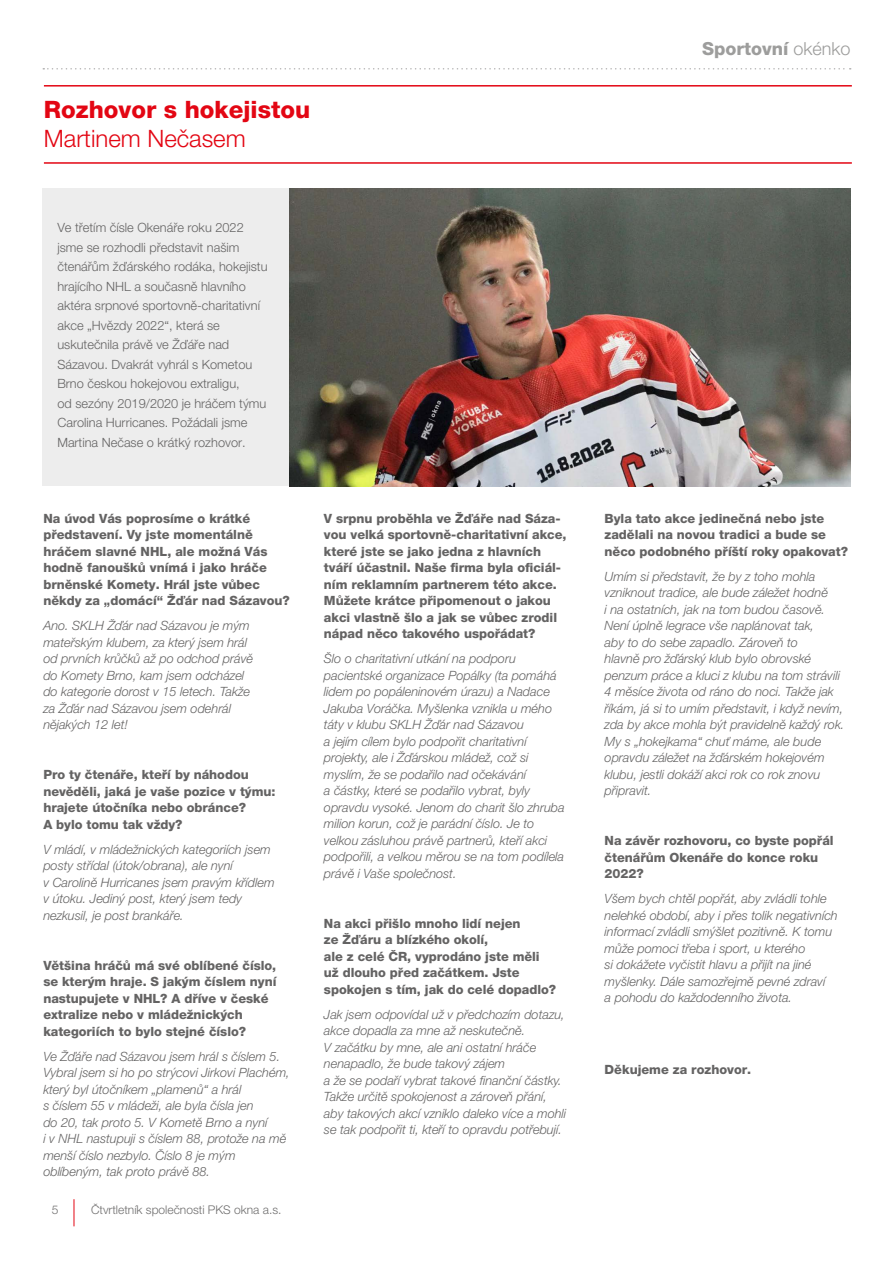
<style>
.page{position:relative;width:893px;height:1263px;background:#fff}
.page>*{position:absolute;margin:0;border:0;box-sizing:border-box;transform-origin:0 0}
.t1{font:24px "Helvetica Neue CE Heavy";color:#e30613}
.t2{font:24px "Helvetica Neue CE Light";color:#e30613}
.t3{font:18px "Helvetica Neue CE Heavy";color:#9d9d9c}
.t4{font:italic 12.75px/16.5px "Helvetica Neue CE Light";letter-spacing:-.005em;color:#646363}
.t5{font:12.75px/16.5px "Helvetica Neue CE Heavy";letter-spacing:-.005em;color:#646363}
.t6{font:12.75px/19.5px "Helvetica Neue CE Light";color:#646363}
.t7{font:12px "Helvetica Neue CE Light";color:#706f6f}
.s1{font-family:"Helvetica Neue CE Light"}
</style>
<div class="page">
<svg style="left:74px;top:1199px;width:1px;height:27px"></svg>
<svg style="left:43px;top:68px;width:808px;height:2px"></svg>
<div style="left:43px;top:188px;width:246px;height:298px;background:#ededed"></div>
<img style="left:289px;top:188px;width:561px;height:298px">
<hr style="left:44px;top:85px;width:808px;height:2px;background:#e30613">
<hr style="left:44px;top:162px;width:808px;height:2px;background:#e30613">
<h1 class="t1" style="left:44px;top:96px;width:268px">Rozhovor s hokejistou</h1>
<h1 class="t2" style="left:44px;top:125px;width:203px">Martinem Nečasem</h1>
<p class="t6" style="left:57px;top:218px;width:212px">Ve třetím čísle Okenáře roku 2022 jsme se rozhodli představit našim čtenářům žďárského rodáka, hokejistu hrajícího NHL a současně hlavního aktéra srpnové sportovně-charitativní akce „Hvězdy 2022“, která se uskutečnila právě ve Žďáře nad Sázavou. Dvakrát vyhrál s Kometou Brno českou hokejovou extraligu,<br>od sezóny 2019/2020 je hráčem týmu Carolina Hurricanes. Požádali jsme Martina Nečase o krátký rozhovor.</p>
<p class="t5" style="left:43px;top:510px;width:248px">Na úvod Vás poprosíme o krátké představení. Vy jste momentálně hráčem slavné NHL, ale možná Vás hodně fanoušků vnímá i jako hráče brněnské Komety. Hrál jste vůbec někdy za „domácí“ Žďár nad Sázavou?</p>
<p class="t4" style="left:43px;top:618px;width:211px">Ano. SKLH Žďár nad Sázavou je mým mateřským klubem, za který jsem hrál od prvních krůčků až po odchod právě do Komety Brno, kam jsem odcházel do kategorie dorost v 15 letech. Takže za Žďár nad Sázavou jsem odehrál nějakých 12 let!</p>
<p class="t5" style="left:43px;top:767px;width:234px">Pro ty čtenáře, kteří by náhodou nevěděli, jaká je vaše pozice v týmu: hrajete útočníka nebo obránce?<br>A bylo tomu tak vždy?</p>
<p class="t4" style="left:43px;top:841px;width:233px">V mládí, v mládežnických kategoriích jsem posty střídal (útok/obrana), ale nyní<br>v Carolině Hurricanes jsem pravým křídlem v útoku. Jediný post, který jsem tedy nezkusil, je post brankáře.</p>
<p class="t5" style="left:43px;top:957px;width:235px">Většina hráčů má své oblíbené číslo, se kterým hraje. S jakým číslem nyní nastupujete v NHL? A dříve v české extralize nebo v mládežnických kategoriích to bylo stejné číslo?</p>
<p class="t4" style="left:43px;top:1048px;width:248px">Ve Žďáře nad Sázavou jsem hrál s číslem 5.<br>Vybral jsem si ho po strýcovi Jirkovi Plachém, který byl útočníkem „plamenů“ a hrál<br>s číslem 55 v mládeži, ale byla čísla jen<br>do 20, tak proto 5. V Kometě Brno a nyní<br>i v NHL nastupuji s číslem 88, protože na mě menší číslo nezbylo. Číslo 8 je mým oblíbeným, tak proto právě 88.</p>
<p class="t7" style="left:52px;top:1203px;width:8px">5</p>
<p class="t7" style="left:91px;top:1203px;width:192px">Čtvrtletník společnosti PKS okna a.s.</p>
<p class="t5" style="left:324px;top:510px;width:244px">V srpnu proběhla ve Žďáře nad Sáza&shy;vou velká sportovně-charitativní akce, které jste se jako jedna z hlavních tváří účastnil. Naše firma byla oficiál&shy;ním reklamním partnerem této akce.<br>Můžete krátce připomenout o jakou akci vlastně šlo a jak se vůbec zrodil nápad něco takového uspořádat?</p>
<p class="t4" style="left:324px;top:651px;width:242px">Šlo o charitativní utkání na podporu pacientské organizace Popálky (ta pomáhá lidem po popáleninovém úrazu) a Nadace Jakuba Voráčka. Myšlenka vznikla u mého táty v klubu SKLH Žďár nad Sázavou<br>a jejím cílem bylo podpořit charitativní projekty, ale i Žďárskou mládež, což si myslím, že se podařilo nad očekávání<br>a částky, které se podařilo vybrat, byly opravdu vysoké. Jenom do charit šlo zhruba milion korun, což je parádní číslo. Je to velkou zásluhou právě partnerů, kteří akci podpořili, a velkou měrou se na tom podílela právě i Vaše společnost.</p>
<p class="t5" style="left:324px;top:915px;width:234px">Na akci přišlo mnoho lidí nejen<br>ze Žďáru a blízkého okolí,<br>ale z celé ČR, vyprodáno jste měli už dlouho před začátkem. Jste spokojen s tím, jak do celé dopadlo?</p>
<p class="t4" style="left:324px;top:1006px;width:244px">Jak jsem odpovídal už v předchozím dotazu, akce dopadla za mne až neskutečně.<br>V začátku by mne, ale ani ostatní hráče nenapadlo, že bude takový zájem<br>a že se podaří vybrat takové finanční částky.<br>Takže určitě spokojenost a zároveň přání, aby takových akcí vzniklo daleko více a mohli se tak podpořit ti, kteří to opravdu potřebují.</p>
<h2 class="t3" style="left:702px;top:39px;width:150px">Sportovní <span class="s1">okénko</span></h2>
<p class="t5" style="left:605px;top:511px;width:245px">Byla tato akce jedinečná nebo jste zadělali na novou tradici a bude se něco podobného příští roky opakovat?</p>
<p class="t4" style="left:605px;top:568px;width:241px">Umím si představit, že by z toho mohla vzniknout tradice, ale bude záležet hodně<br>i na ostatních, jak na tom budou časově.<br>Není úplně legrace vše naplánovat tak,<br>aby to do sebe zapadlo. Zároveň to<br>hlavně pro žďárský klub bylo obrovské penzum práce a kluci z klubu na tom strávili 4 měsíce života od ráno do noci. Takže jak říkám, já si to umím představit, i když nevím, zda by akce mohla být pravidelně každý rok.<br>My s „hokejkama“ chuť máme, ale bude opravdu záležet na žďárském hokejovém klubu, jestli dokáží akci rok co rok znovu připravit.</p>
<p class="t5" style="left:605px;top:833px;width:230px">Na závěr rozhovoru, co byste popřál čtenářům Okenáře do konce roku<br>2022?</p>
<p class="t4" style="left:605px;top:891px;width:235px">Všem bych chtěl popřát, aby zvládli tohle nelehké období, aby i přes tolik negativních informací zvládli smýšlet pozitivně. K tomu může pomoci třeba i sport, u kterého<br>si dokážete vyčistit hlavu a přijít na jiné myšlenky. Dále samozřejmě pevné zdraví<br>a pohodu do každodenního života.</p>
<p class="t5" style="left:605px;top:1061px;width:148px">Děkujeme za rozhovor.</p>
</div>
